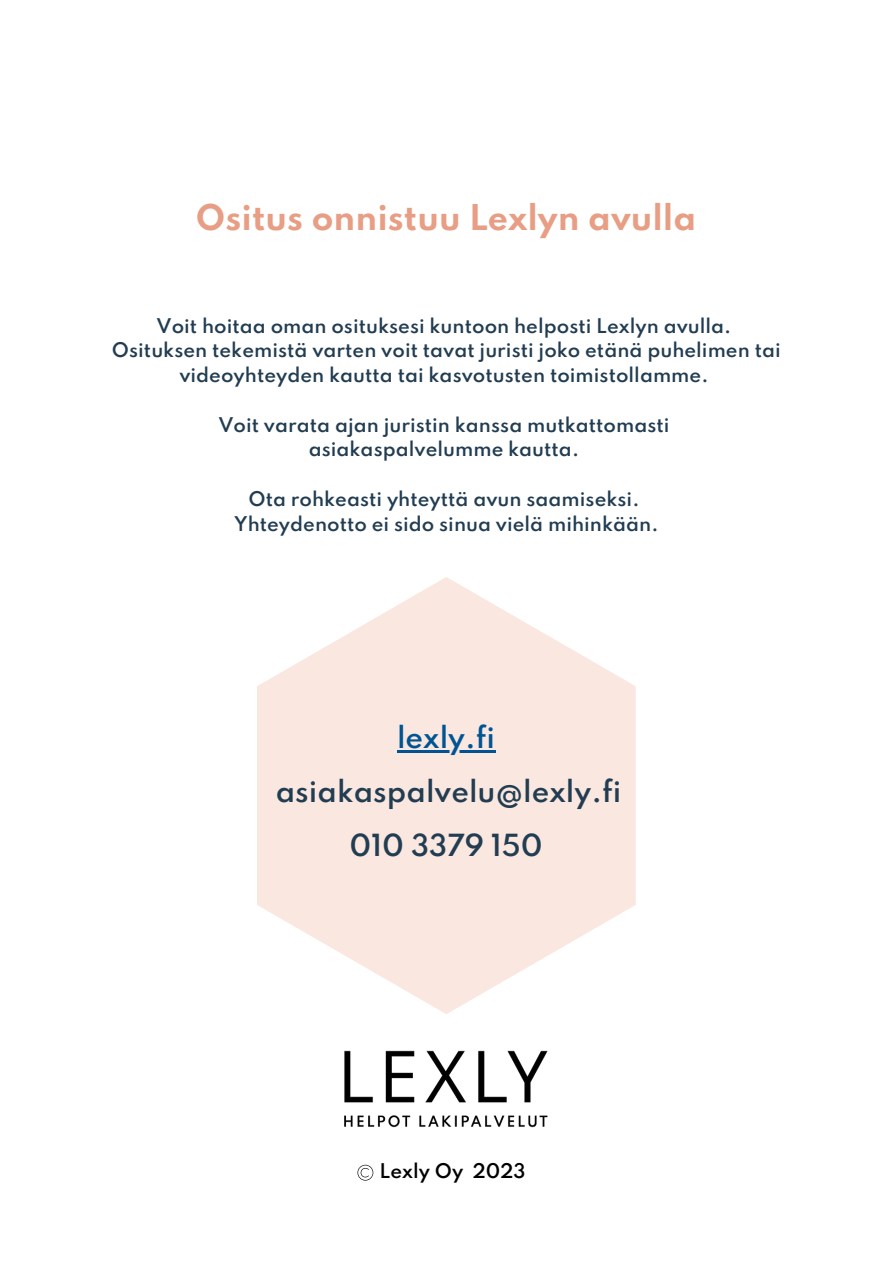
<style>
.page{position:relative;width:893px;height:1264px;background:#fff}
.page>*{position:absolute;margin:0;border:0;box-sizing:border-box;transform-origin:0 0}
.t1{font:700 31.5px "Spartan";color:#e79e85}
.t2{font:600 27px "Spartan";color:#223d52}
.t3{font:600 27px "Spartan";color:#005493}
.t4{font:600 18px/24.8px "Spartan";color:#223d52;text-align:center}
.t5{font:600 18px "Spartan";color:#000}
</style>
<div class="page">
<svg style="left:357px;top:1164px;width:16px;height:16px"></svg>
<svg style="left:257px;top:577px;width:378px;height:437px;fill:#f9e7e0"></svg>
<hr style="left:397px;top:750px;width:98px;height:2px;background:#005493">
<img style="left:344px;top:1050px;width:204px;height:78px">
<p class="t1" style="left:196px;top:203px;width:501px">Ositus onnistuu Lexlyn avulla</p>
<p class="t4" style="left:156px;top:315px;width:576px">Voit hoitaa oman osituksesi kuntoon helposti Lexlyn avulla.</p>
<p class="t4" style="left:112px;top:339px;width:670px">Osituksen tekemistä varten voit tavat juristi joko etänä puhelimen tai videoyhteyden kautta tai kasvotusten toimistollamme.</p>
<p class="t4" style="left:218px;top:414px;width:452px">Voit varata ajan juristin kanssa mutkattomasti</p>
<p class="t4" style="left:309px;top:438px;width:272px">asiakaspalvelumme kautta.</p>
<p class="t4" style="left:248px;top:488px;width:392px">Ota rohkeasti yhteyttä avun saamiseksi.</p>
<p class="t4" style="left:234px;top:512px;width:426px">Yhteydenotto ei sido sinua vielä mihinkään.</p>
<p class="t3" style="left:397px;top:725px;width:100px">lexly.fi</p>
<p class="t2" style="left:276px;top:779px;width:347px">asiakaspalvelu@lexly.fi</p>
<p class="t2" style="left:349px;top:833px;width:195px">010 3379 150</p>
<p class="t5" style="left:379px;top:1162px;width:147px">Lexly Oy 2023</p>
</div>
